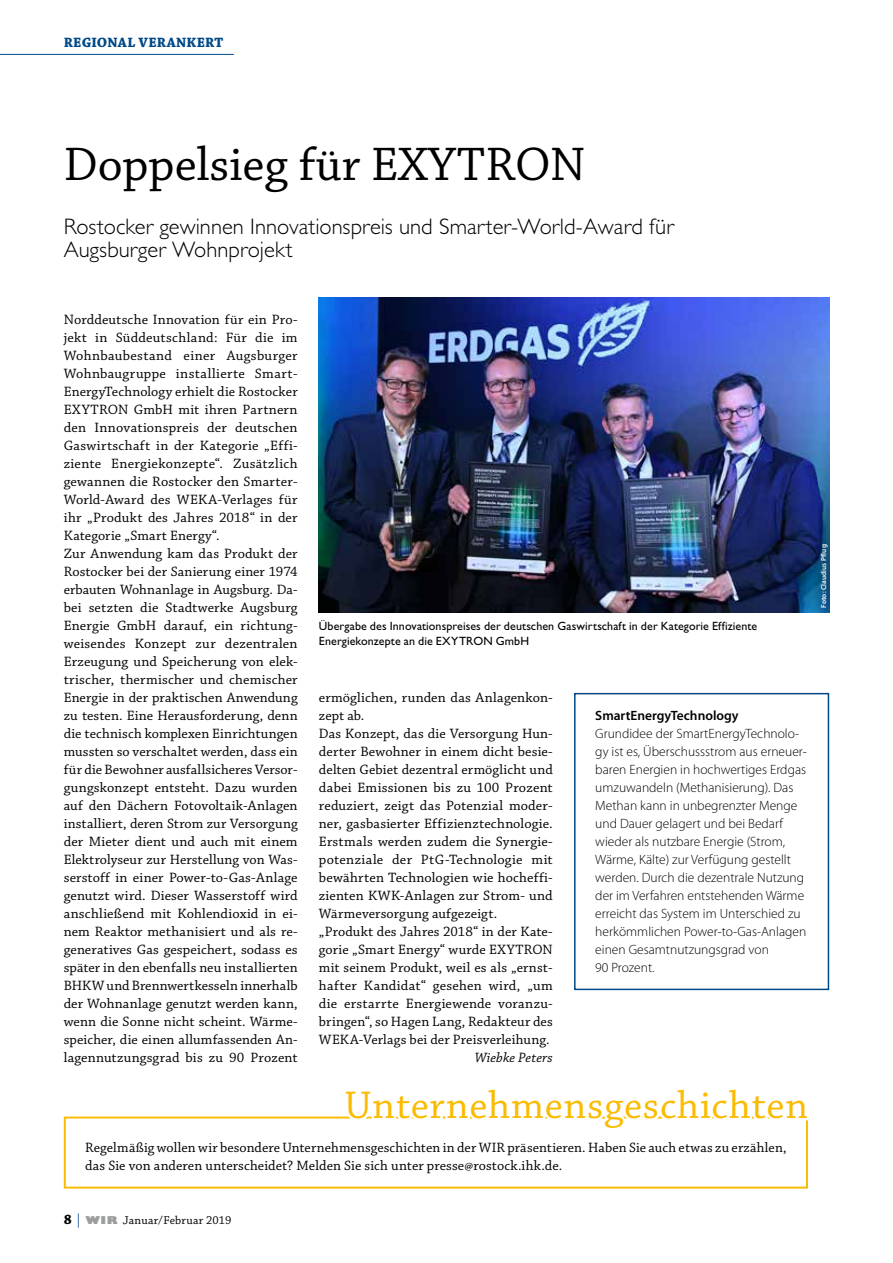
<style>
.page{position:relative;width:893px;height:1263px;background:#fff}
.page>*{position:absolute;margin:0;border:0;box-sizing:border-box;transform-origin:0 0}
.t1{font:49.5px "Chaparral Pro";color:#000}
.t2{font:40.5px "Chaparral Pro";letter-spacing:.02em;color:#fbbb00}
.t3{font:300 22.5px/22.5px "Gill Sans";color:#000}
.t4{font:14.25px/18px "Chaparral Pro";letter-spacing:.01em;color:#000}
.t5{font:700 14.25px "Chaparral Pro";letter-spacing:.015em;color:#004988}
.t6{font:italic 14.25px "Chaparral Pro";letter-spacing:.005em;color:#000}
.t7{font:300 13.5px/18px "Myriad Pro";color:#000}
.t8{font:600 13.5px "Myriad Pro";color:#000}
.t9{font:12px/15px "Gill Sans";letter-spacing:.01em;color:#000}
.t10{font:12px "Chaparral Pro";letter-spacing:.01em;color:#000}
.t11{font:600 7.2px "Myriad Pro";letter-spacing:.01em;color:#fff}
.s1{font-weight:700;font-size:14.25px}
.s2{font-size:14.25px;color:#004988}
.s3{font-family:"Gill Sans";font-weight:800;font-size:10.5px;color:#9c9d9d}
</style>
<div class="page">
<div style="left:574px;top:693px;width:255px;height:297px;border:2px solid #004988"></div>
<div style="left:64px;top:1116px;width:744px;height:72px;border:2px solid #fbbb00"></div>
<svg style="left:341px;top:1116px;width:467px;height:73px"></svg>
<hr style="left:0;top:54px;width:234px;height:1px;background:#004988">
<img style="left:319px;top:298px;width:510px;height:314px">
<p class="t5" style="left:64px;top:34px;width:161px">REGIONAL VERANKERT</p>
<h1 class="t1" style="left:64px;top:137px;width:523px">Doppelsieg für EXYTRON</h1>
<h3 class="t3" style="left:64px;top:215px;width:611px">Rostocker gewinnen Innovationspreis und Smarter-World-Award für<br>Augsburger Wohnprojekt</h3>
<p class="t4" style="left:64px;top:311px;width:235px">Norddeutsche Innovation für ein Pro&shy;jekt in Süddeutschland: Für die im Wohnbaubestand einer Augsburger Wohnbaugruppe installierte Smart-EnergyTechnology erhielt die Rostocker EXYTRON GmbH mit ihren Partnern den Innovationspreis der deutschen Gaswirtschaft in der Kategorie „Effi&shy;ziente Energiekonzepte“. Zusätzlich gewannen die Rostocker den Smarter-World-Award des WEKA-Verlages für ihr „Produkt des Jahres 2018“ in der Kategorie „Smart Energy“.<br>Zur Anwendung kam das Produkt der Rostocker bei der Sanierung einer 1974 erbauten Wohnanlage in Augsburg. Da&shy;bei setzten die Stadtwerke Augsburg Energie GmbH darauf, ein richtung&shy;weisendes Konzept zur dezentralen Erzeugung und Speicherung von elek&shy;trischer, thermischer und chemischer Energie in der praktischen Anwendung zu testen. Eine Herausforderung, denn die technisch komplexen Einrichtungen mussten so verschaltet werden, dass ein für die Bewohner ausfallsicheres Versor&shy;gungskonzept entsteht. Dazu wurden auf den Dächern Fotovoltaik-Anlagen installiert, deren Strom zur Versorgung der Mieter dient und auch mit einem Elektrolyseur zur Herstellung von Was&shy;serstoff in einer Power-to-Gas-Anlage genutzt wird. Dieser Wasserstoff wird anschließend mit Kohlendioxid in ei&shy;nem Reaktor methanisiert und als re&shy;generatives Gas gespeichert, sodass es später in den ebenfalls neu installierten BHKW und Brennwertkesseln innerhalb der Wohnanlage genutzt werden kann, wenn die Sonne nicht scheint. Wärme&shy;speicher, die einen allumfassenden An&shy;lagennutzungsgrad bis zu 90 Prozent</p>
<p class="t9" style="left:319px;top:619px;width:440px">Übergabe des Innovationspreises der deutschen Gaswirtschaft in der Kategorie Effiziente<br>Energiekonzepte an die EXYTRON GmbH</p>
<p class="t4" style="left:319px;top:689px;width:235px">ermöglichen, runden das Anlagenkon&shy;zept ab.<br>Das Konzept, das die Versorgung Hun&shy;derter Bewohner in einem dicht besie&shy;delten Gebiet dezentral ermöglicht und dabei Emissionen bis zu 100 Prozent reduziert, zeigt das Potenzial moder&shy;ner, gasbasierter Effizienztechnologie.<br>Erstmals werden zudem die Synergie&shy;potenziale der PtG-Technologie mit bewährten Technologien wie hocheffi&shy;zienten KWK-Anlagen zur Strom- und Wärmeversorgung aufgezeigt. „Produkt des Jahres 2018“ in der Kate&shy;gorie „Smart Energy“ wurde EXYTRON mit seinem Produkt, weil es als „ernst&shy;hafter Kandidat“ gesehen wird, „um die erstarrte Energiewende voranzu&shy;bringen“, so Hagen Lang, Redakteur des WEKA-Verlags bei der Preisverleihung.</p>
<p class="t6" style="left:475px;top:1050px;width:80px">Wiebke Peters</p>
<p class="t8" style="left:595px;top:708px;width:145px">SmartEnergyTechnology</p>
<p class="t7" style="left:595px;top:725px;width:213px">Grundidee der SmartEnergyTechnolo&shy;gy ist es, Überschussstrom aus erneuer&shy;baren Energien in hochwertiges Erdgas umzuwandeln (Methanisierung). Das Methan kann in unbegrenzter Menge und Dauer gelagert und bei Bedarf wieder als nutzbare Energie (Strom, Wärme, Kälte) zur Verfügung gestellt werden. Durch die dezentrale Nutzung der im Verfahren entstehenden Wärme erreicht das System im Unterschied zu herkömmlichen Power-to-Gas-Anlagen einen Gesamtnutzungsgrad von<br>90 Prozent.</p>
<h2 class="t2" style="left:344px;top:1083px;width:465px">Unternehmensgeschichten</h2>
<p class="t4" style="left:85px;top:1139px;width:703px">Regelmäßig wollen wir besondere Unternehmensgeschichten in der WIR präsentieren. Haben Sie auch etwas zu erzählen, das Sie von anderen unterscheidet? Melden Sie sich unter presse@rostock.ihk.de.</p>
<p class="t11" style="left:820px;top:608px;width:65px;rotate:-90deg">Foto: Claudius Pflug</p>
<p class="t10" style="left:64px;top:1214px;width:169px"><span class="s1">8</span> <span class="s2">|</span> <span class="s3">WIR</span> Januar/Februar 2019</p>
</div>
